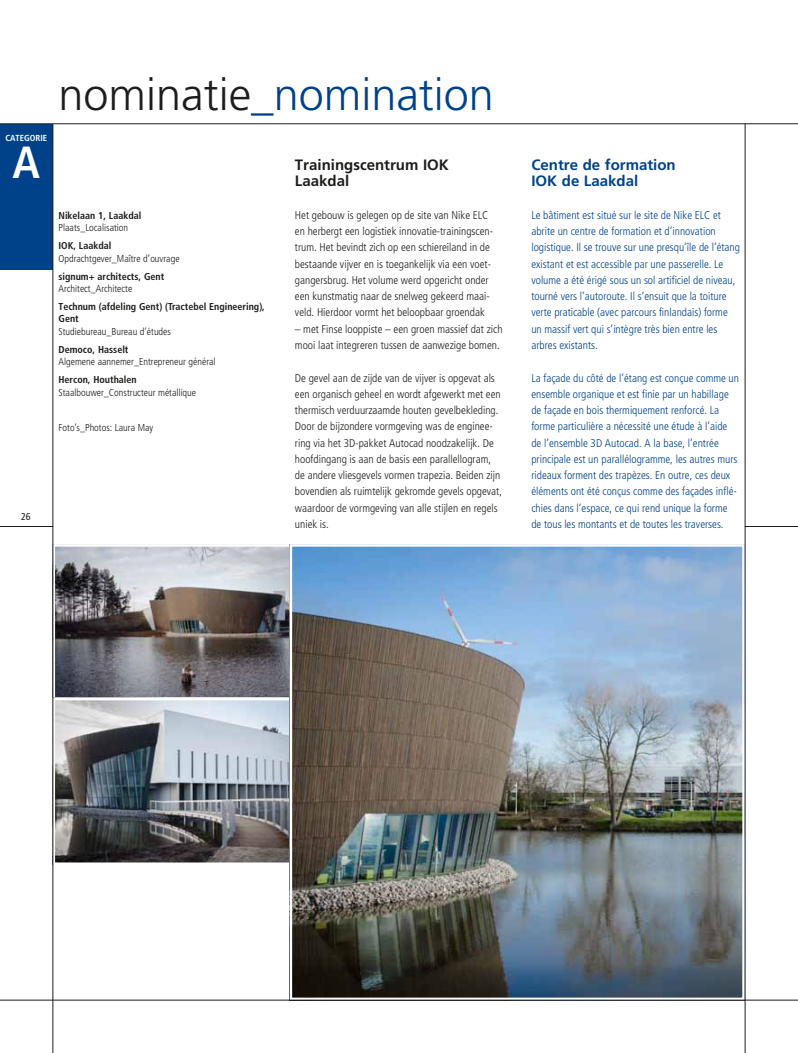
<style>
.page{position:relative;width:798px;height:1053px;background:#fff}
.page>*{position:absolute;margin:0;border:0;box-sizing:border-box;transform-origin:0 0}
.t1{font:300 45px "Frutiger";color:#004289}
.t2{font:700 condensed 45px "Frutiger";color:#fff}
.t3{font:700 15px/16.2px "Frutiger";color:#004289}
.t4{font:700 15px/16.2px "Frutiger";color:#1d1d1b}
.t5{font:300 condensed 11.25px/16.2px "Frutiger";color:#004289}
.t6{font:300 condensed 11.25px/16.2px "Frutiger";color:#1d1d1b}
.t7{font:300 condensed 10px "Frutiger";color:#1d1d1b}
.t8{font:700 condensed 10px/12.5px "Frutiger";color:#1d1d1b}
.t9{font:condensed 10px "Frutiger";color:#1d1d1b}
.t10{font:700 condensed 8.75px "Frutiger";color:#fff}
.s1{color:#1d1d1b}
</style>
<div class="page">
<div style="left:0;top:124px;width:53px;height:145px;background:#004289"></div>
<img style="left:56px;top:547px;width:233px;height:150px">
<div style="left:53px;top:544px;width:252px;height:162px;border:2px solid #fff"></div>
<img style="left:56px;top:700px;width:233px;height:161px">
<div style="left:53px;top:697px;width:252px;height:167px;border:2px solid #fff"></div>
<img style="left:292px;top:547px;width:449px;height:450px">
<div style="left:289px;top:544px;width:455px;height:456px;border:2px solid #fff"></div>
<hr style="left:0;top:526px;width:53px;height:1px;background:#1d1d1b">
<hr style="left:744px;top:526px;width:53px;height:1px;background:#1d1d1b">
<hr style="left:0;top:999px;width:797px;height:1px;background:#1d1d1b">
<hr style="left:0;top:123px;width:797px;height:1px;background:#1d1d1b">
<hr style="left:53px;top:124px;width:1px;height:928px;background:#1d1d1b">
<hr style="left:744px;top:123px;width:1px;height:929px;background:#1d1d1b">
<p class="t10" style="left:5px;top:132px;width:43px">categorie</p>
<h1 class="t2" style="left:13px;top:136px;width:29px">A</h1>
<p class="t9" style="left:21px;top:510px;width:11px">26</p>
<h1 class="t1" style="left:58px;top:69px;width:437px"><span class="s1">nominatie</span>_nomination</h1>
<p class="t8" style="left:58px;top:209px;width:84px">Nikelaan 1, Laakdal</p>
<p class="t7" style="left:58px;top:222px;width:71px">Plaats_Localisation</p>
<p class="t8" style="left:58px;top:239px;width:54px">IO K, Laakdal</p>
<p class="t7" style="left:58px;top:252px;width:123px">Opdrachtgever_Maître d’ouvrage</p>
<p class="t8" style="left:58px;top:270px;width:107px">signum+ architects, Gent</p>
<p class="t7" style="left:58px;top:283px;width:75px">Architect_Architecte</p>
<p class="t8" style="left:58px;top:300px;width:208px">Technum (afdeling Gent) (Tractebel Engineering),<br>Gent</p>
<p class="t7" style="left:58px;top:326px;width:114px">Studiebureau_Bureau d’études</p>
<p class="t8" style="left:58px;top:343px;width:71px">Democo, Hasselt</p>
<p class="t7" style="left:58px;top:356px;width:158px">Algemene aannemer_Entrepreneur général</p>
<p class="t8" style="left:58px;top:373px;width:80px">Hercon, Houthalen</p>
<p class="t7" style="left:58px;top:386px;width:139px">Staalbouwer_Constructeur métallique</p>
<p class="t7" style="left:58px;top:422px;width:96px">Foto’s_Photos: Laura May</p>
<h2 class="t4" style="left:295px;top:157px;width:155px">Trainingscentrum IOK<br>Laakdal</h2>
<p class="t6" style="left:295px;top:207px;width:199px">Het gebouw is gelegen op de site van Nike ELC en herbergt een logistiek innovatie-trainingscen&shy;trum. Het bevindt zich op een schiereiland in de bestaande vijver en is toegankelijk via een voet&shy;gangersbrug. Het volume werd opgericht onder een kunstmatig naar de snelweg gekeerd maai&shy;veld. Hierdoor vormt het beloopbaar groendak</p>
<p class="t6" style="left:295px;top:321px;width:209px">– met Finse looppiste – een groen massief dat zich mooi laat integreren tussen de aanwezige bomen.</p>
<p class="t6" style="left:295px;top:369px;width:208px">De gevel aan de zijde van de vijver is opgevat als een organisch geheel en wordt afgewerkt met een thermisch verduurzaamde houten gevelbekleding.<br>Door de bijzondere vormgeving was de enginee&shy;ring via het 3D-pakket Autocad noodzakelijk. De hoofdingang is aan de basis een parallellogram, de andere vliesgevels vormen trapezia. Beiden zijn bovendien als ruimtelijk gekromde gevels opgevat, waardoor de vormgeving van alle stijlen en regels uniek is.</p>
<h2 class="t3" style="left:531px;top:157px;width:146px">Centre de formation<br>IOK de Laakdal</h2>
<p class="t5" style="left:531px;top:207px;width:210px">Le bâtiment est situé sur le site de Nike ELC et abrite un centre de formation et d’innovation logistique. Il se trouve sur une presqu’île de l’étang existant et est accessible par une passerelle. Le volume a été érigé sous un sol artificiel de niveau, tourné vers l’autoroute. Il s’ensuit que la toiture verte praticable (avec parcours finlandais) forme un massif vert qui s’intègre très bien entre les arbres existants.</p>
<p class="t5" style="left:531px;top:369px;width:209px">La façade du côté de l’étang est conçue comme un ensemble organique et est finie par un habillage de façade en bois thermiquement renforcé. La forme particulière a nécessité une étude à l’aide de l’ensemble 3D Autocad. A la base, l’entrée principale est un parallélogramme, les autres murs rideaux forment des trapèzes. En outre, ces deux éléments ont été conçus comme des façades inflé&shy;chies dans l’espace, ce qui rend unique la forme de tous les montants et de toutes les traverses.</p>
</div>
